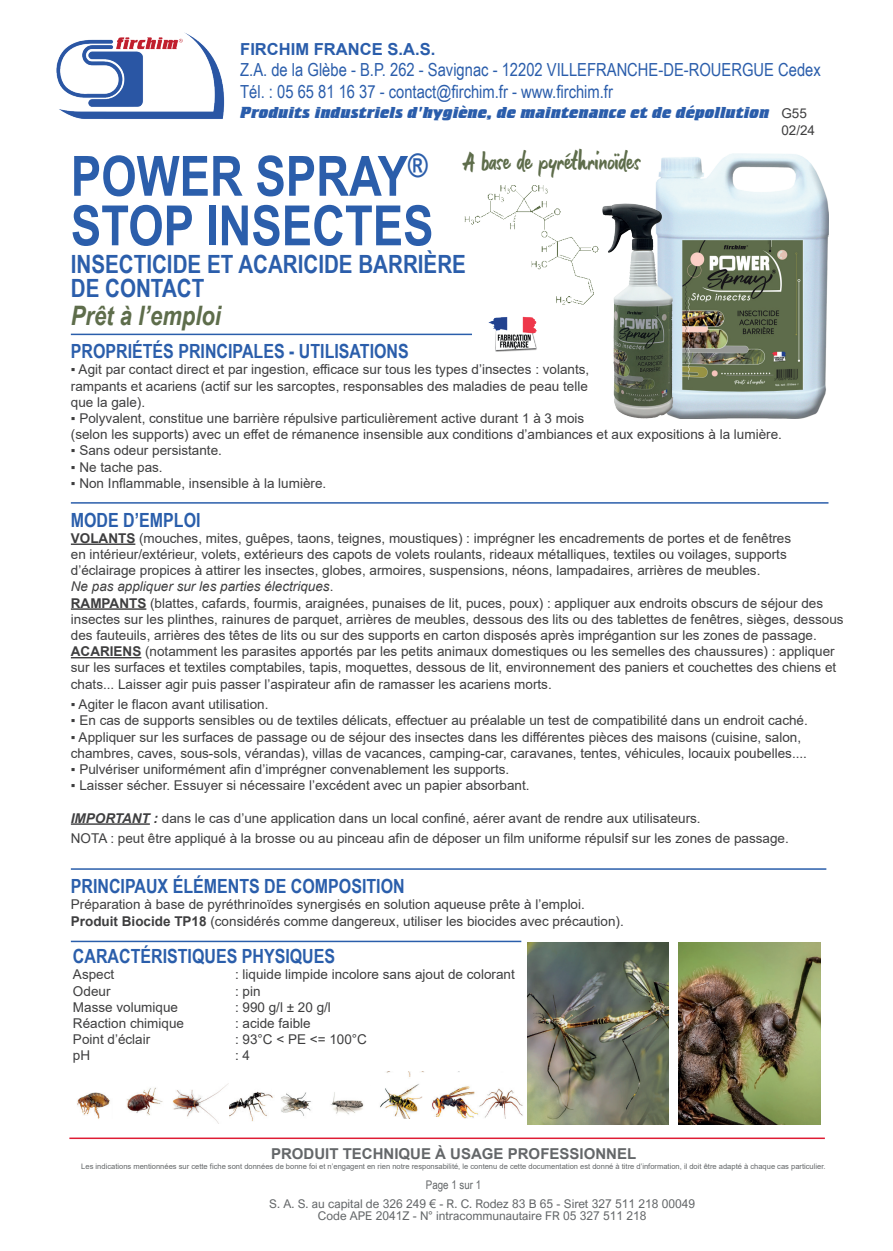
<style>
.page{position:relative;width:893px;height:1251px;background:#fff}
.page>*{position:absolute;margin:0;border:0;box-sizing:border-box;transform-origin:0 0}
.t1{font:700 55.5px/49.5px "Arial Narrow";color:#2b5eab}
.t2{font:27px "Gultan Bonte";color:#5e6d4b}
.t3{font:italic 700 26.85px "Arial Narrow";color:#5e6d4b}
.t4{font:700 25.05px/24px "Arial Narrow";color:#2b5eab}
.t5{font:700 19.5px "Arial Narrow";color:#2a5eab}
.t6{font:700 19.5px "Arial Narrow";color:#2b5eab}
.t7{font:18px/21.6px "Arial Narrow";color:#2a5dab}
.t8{font:16.5px "Crillee Extra Bold Italic Plain";color:#2a5dab}
.t9{font:700 16.5px "Arial";color:#2a5dab}
.t10{font:700 15px "Arial";color:#646769}
.t11{font:13.5px/16.2px "Arial";color:#3e3e3f}
.t12{font:12px/12px "Arial Nova";color:#646769;text-align:center}
.t13{font:11.85px "Arial Narrow";color:#646769}
.t14{font:7.5px "Arial";color:#646769}
.s1{font-weight:700}
.s2{font-style:italic}
.s3{font-weight:700;font-style:italic}
</style>
<div class="page">
<img style="left:380px;top:1071px;width:143px;height:47px">
<hr style="left:71px;top:543px;width:64px;height:2px;background:#3e3e3f">
<hr style="left:71px;top:608px;width:75px;height:1px;background:#3e3e3f">
<hr style="left:71px;top:657px;width:70px;height:1px;background:#3e3e3f">
<hr style="left:71px;top:823px;width:79px;height:1px;background:#3e3e3f">
<hr style="left:71px;top:333px;width:401px;height:2px;background:#2a5eab">
<hr style="left:71px;top:868px;width:755px;height:1px;background:#2a5eab">
<hr style="left:71px;top:502px;width:757px;height:1px;background:#2a5eab">
<hr style="left:71px;top:940px;width:450px;height:1px;background:#2a5eab">
<img style="left:488px;top:316px;width:49px;height:35px">
<div style="left:657px;top:152px;width:172px;height:271px;background:#231f20;opacity:.44"></div>
<img style="left:655px;top:198px;width:27px;height:225px">
<div style="left:598px;top:199px;width:78px;height:212px;background:#fff;opacity:.56"></div>
<div style="left:600px;top:211px;width:78px;height:211px;background:#231f20;opacity:.41"></div>
<img style="left:464px;top:185px;width:136px;height:120px">
<img style="left:527px;top:942px;width:142px;height:182px">
<img style="left:678px;top:942px;width:142px;height:182px">
<img style="left:56px;top:32px;width:169px;height:87px">
<hr style="left:69px;top:1137px;width:756px;height:1px;background:#df1c34">
<img style="left:229px;top:1091px;width:135px;height:31px">
<img style="left:77px;top:1084px;width:151px;height:39px">
<p class="t9" style="left:240px;top:37px;width:197px">FIRCHIM FRANCE S.A.S.</p>
<h3 class="t7" style="left:240px;top:58px;width:582px">Z.A. de la Glèbe - B.P. 262 - Savignac - 12202 VILLEFRANCHE-DE-ROUERGUE Cedex<br>Tél. : 05 65 81 16 37 - contact@firchim.fr - www.firchim.fr</h3>
<p class="t8" style="left:240px;top:103px;width:531px">Produits industriels d'hygiène, de maintenance et de dépollution</p>
<p class="t11" style="left:781px;top:105px;width:35px">G55<br>02/24</p>
<h2 class="t2" style="left:464px;top:146px;width:179px">A base de pyréthrinoïdes</h2>
<h1 class="t1" style="left:71px;top:149px;width:364px">POWER SPRAY<sup>®<br></sup>STOP INSECTES</h1>
<h3 class="t4" style="left:71px;top:251px;width:397px">INSECTICIDE ET ACARICIDE BARRIÈRE<br>DE CONTACT</h3>
<h3 class="t3" style="left:71px;top:295px;width:152px">Prêt à l’emploi</h3>
<h3 class="t6" style="left:71px;top:336px;width:339px">PROPRIÉTÉS PRINCIPALES - UTILISATIONS</h3>
<p class="t11" style="left:71px;top:361px;width:520px;text-align:justify">▪ Agit par contact direct et par ingestion, efficace sur tous les types d’insectes : volants, rampants et acariens (actif sur les sarcoptes, responsables des maladies de peau telle que la gale).</p>
<p class="t11" style="left:71px;top:410px;width:713px">▪ Polyvalent, constitue une barrière répulsive particulièrement active durant 1 à 3 mois<br>(selon les supports) avec un effet de rémanence insensible aux conditions d’ambiances et aux expositions à la lumière.</p>
<p class="t11" style="left:71px;top:442px;width:153px">▪ Sans odeur persistante.</p>
<p class="t11" style="left:71px;top:458px;width:93px">▪ Ne tache pas.</p>
<p class="t11" style="left:71px;top:475px;width:257px">▪ Non Inflammable, insensible à la lumière.</p>
<h3 class="t5" style="left:71px;top:505px;width:131px">MODE D’EMPLOI</h3>
<p class="t11" style="left:71px;top:529px;width:774px"><span class="s1">VOLANTS</span> (mouches, mites, guêpes, taons, teignes, moustiques) : imprégner les encadrements de portes et de fenêtres<br>en intérieur/extérieur, volets, extérieurs des capots de volets roulants, rideaux métalliques, textiles ou voilages, supports d’éclairage propices à attirer les insectes, globes, armoires, suspensions, néons, lampadaires, arrières de meubles.<br><span class="s2">Ne pas appliquer sur les parties électriques</span>.<br><span class="s1">RAMPANTS</span> (blattes, cafards, fourmis, araignées, punaises de lit, puces, poux) : appliquer aux endroits obscurs de séjour des insectes sur les plinthes, rainures de parquet, arrières de meubles, dessous des lits ou des tablettes de fenêtres, sièges, dessous des fauteuils, arrières des têtes de lits ou sur des supports en carton disposés après imprégantion sur les zones de passage.<br><span class="s1">ACARIENS</span> (notamment les parasites apportés par les petits animaux domestiques ou les semelles des chaussures) : appliquer sur les surfaces et textiles comptabiles, tapis, moquettes, dessous de lit, environnement des paniers et couchettes des chiens et chats... Laisser agir puis passer l’aspirateur afin de ramasser les acariens morts.</p>
<p class="t11" style="left:71px;top:696px;width:199px">▪ Agiter le flacon avant utilisation.</p>
<p class="t11" style="left:71px;top:712px;width:738px">▪ En cas de supports sensibles ou de textiles délicats, effectuer au préalable un test de compatibilité dans un endroit caché.</p>
<p class="t11" style="left:71px;top:728px;width:738px">▪ Appliquer sur les surfaces de passage ou de séjour des insectes dans les différentes pièces des maisons (cuisine, salon, chambres, caves, sous-sols, vérandas), villas de vacances, camping-car, caravanes, tentes, véhicules, locauix poubelles....</p>
<p class="t11" style="left:71px;top:761px;width:440px">▪ Pulvériser uniformément afin d’imprégner convenablement les supports.</p>
<p class="t11" style="left:71px;top:777px;width:460px">▪ Laisser sécher. Essuyer si nécessaire l’excédent avec un papier absorbant.</p>
<p class="t11" style="left:71px;top:807px;width:719px;line-height:20.4px"><span class="s3">IMPORTANT :</span> dans le cas d’une application dans un local confiné, aérer avant de rendre aux utilisateurs.<br>NOTA : peut être appliqué à la brosse ou au pinceau afin de déposer un film uniforme répulsif sur les zones de passage.</p>
<h3 class="t5" style="left:71px;top:871px;width:335px">PRINCIPAUX ÉLÉMENTS DE COMPOSITION</h3>
<p class="t11" style="left:71px;top:896px;width:554px">Préparation à base de pyréthrinoïdes synergisés en solution aqueuse prête à l’emploi.<br><span class="s1">Produit Biocide TP18</span> (considérés comme dangereux, utiliser les biocides avec précaution).</p>
<h3 class="t5" style="left:73px;top:941px;width:264px">CARACTÉRISTIQUES PHYSIQUES</h3>
<p class="t11" style="left:73px;top:966px;width:43px">Aspect</p>
<p class="t11" style="left:235px;top:966px;width:281px">: liquide limpide incolore sans ajout de colorant</p>
<p class="t11" style="left:73px;top:982px;width:39px">Odeur</p>
<p class="t11" style="left:235px;top:982px;width:27px">: pin</p>
<p class="t11" style="left:73px;top:998px;width:107px">Masse volumique</p>
<p class="t11" style="left:235px;top:998px;width:97px">: 990 g/l ± 20 g/l</p>
<p class="t11" style="left:73px;top:1014px;width:113px">Réaction chimique</p>
<p class="t11" style="left:235px;top:1014px;width:77px">: acide faible</p>
<p class="t11" style="left:73px;top:1031px;width:79px">Point d’éclair</p>
<p class="t11" style="left:235px;top:1031px;width:134px">: 93°C &lt; PE &lt;= 100°C</p>
<p class="t11" style="left:73px;top:1047px;width:19px">pH</p>
<p class="t11" style="left:235px;top:1047px;width:17px">: 4</p>
<p class="t10" style="left:271px;top:1142px;width:367px">PRODUIT TECHNIQUE À USAGE PROFESSIONNEL</p>
<p class="t14" style="left:81px;top:1161px;width:746px">Les indications mentionnées sur cette fiche sont données de bonne foi et n’engagent en rien notre responsabilité, le contenu de cette documentation est donné à titre d’information, il doit être adapté à chaque cas particulier.</p>
<p class="t13" style="left:426px;top:1175px;width:57px">Page 1 sur 1</p>
<p class="t12" style="left:269px;top:1197px;width:427px">S. A. S. au capital de 326 249 € - R. C. Rodez 83 B 65 - Siret 327 511 218 00049<br>Code APE 2041Z - N° intracommunautaire FR 05 327 511 218</p>
</div>
